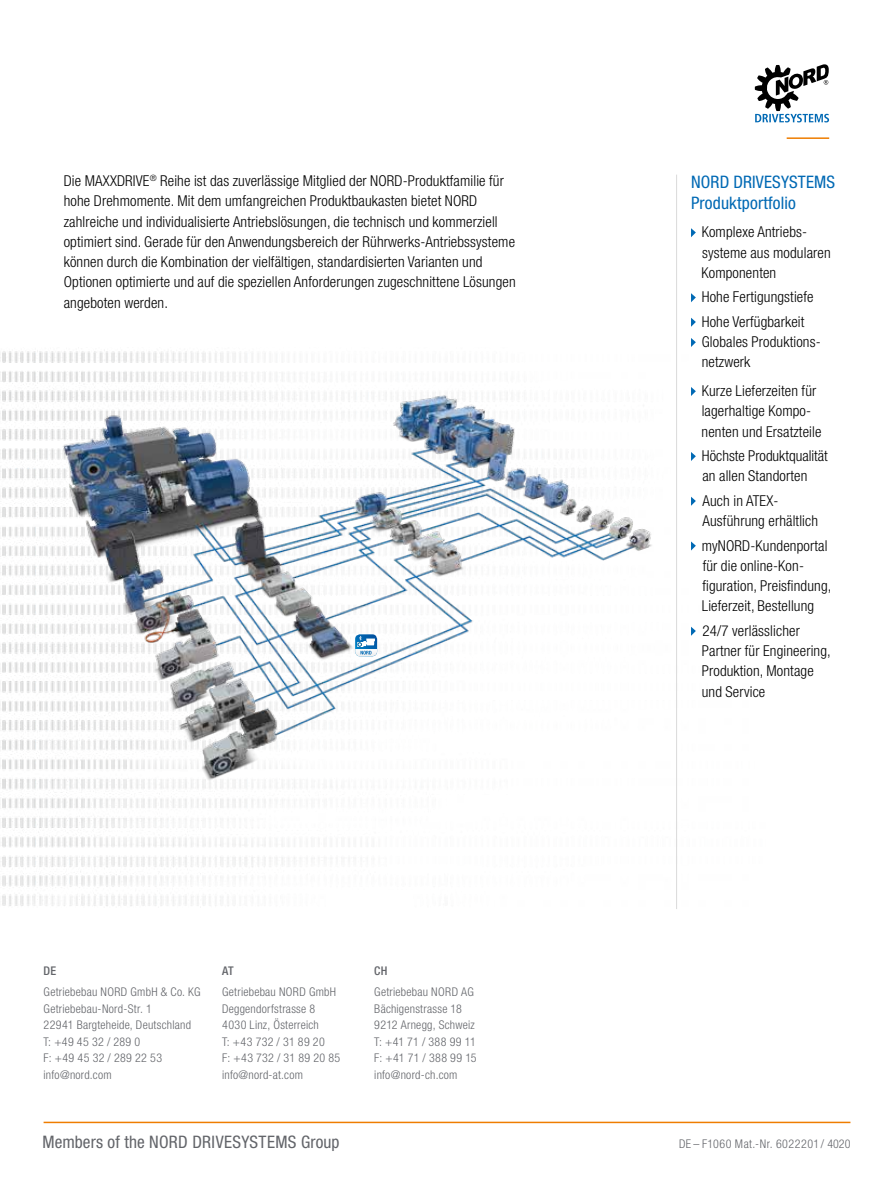
<style>
.page{position:relative;width:893px;height:1188px;background:#fff}
.page>*{position:absolute;margin:0;border:0;box-sizing:border-box;transform-origin:0 0}
.t1{font:condensed 17.25px "Helvetica Neue LT Std";letter-spacing:.015em;color:#63656a}
.t2{font:condensed 17.25px/20.2px "Helvetica Neue LT Std";letter-spacing:.01em;color:#0069b4}
.t3{font:300 condensed 15px/20.2px "Helvetica Neue LT Std";letter-spacing:.01em;color:#000}
.t4{font:300 condensed 12px/16.5px "Helvetica Neue LT Std";letter-spacing:.02em;color:#63656a}
.t5{font:300 condensed 12px "Helvetica Neue LT Std";letter-spacing:.04em;color:#63656a}
.t6{font:500 condensed 12px "Helvetica Neue LT Std";color:#63656a}
</style>
<div class="page">
<img style="left:0;top:350px;width:332px;height:556px">
<hr style="left:787px;top:137px;width:42px;height:2px;background:#ef7d00">
<svg style="left:755px;top:64px;width:74px;height:58px"></svg>
<hr style="left:676px;top:175px;width:1px;height:734px;background:#dadada">
<svg style="left:691px;top:228px;width:5px;height:9px"></svg>
<svg style="left:691px;top:293px;width:5px;height:9px"></svg>
<svg style="left:691px;top:318px;width:5px;height:9px"></svg>
<svg style="left:691px;top:338px;width:5px;height:9px"></svg>
<hr style="left:44px;top:1122px;width:806px;height:1px;background:#ef7d00">
<img style="left:40px;top:369px;width:656px;height:419px">
<p class="t3" style="left:64px;top:171px;width:453px">Die MAXXDRIVE<sup>®</sup> Reihe ist das zuverlässige Mitglied der NORD-Produktfamilie für hohe Drehmomente. Mit dem umfangreichen Produktbaukasten bietet NORD zahlreiche und individualisierte Antriebslösungen, die technisch und kommerziell optimiert sind. Gerade für den Anwendungsbereich der Rührwerks-Antriebssysteme können durch die Kombination der vielfältigen, standardisierten Varianten und Optionen optimierte und auf die speziellen Anforderungen zugeschnittene Lösungen angeboten werden.</p>
<p class="t2" style="left:691px;top:172px;width:146px">NORD DRIVESYSTEMS<br>Produktportfolio</p>
<p class="t3" style="left:701px;top:222px;width:131px">Komplexe Antriebs&shy;systeme aus modularen<br>Komponenten</p>
<p class="t3" style="left:702px;top:285px;width:113px;line-height:24.5px">Hohe Fertigungstiefe<br>Hohe Verfügbarkeit</p>
<p class="t3" style="left:702px;top:331px;width:120px">Globales Produktions&shy;netzwerk</p>
<p class="t3" style="left:702px;top:380px;width:121px">Kurze Lieferzeiten für lagerhaltige Kompo&shy;nenten und Ersatzteile</p>
<p class="t3" style="left:702px;top:445px;width:128px">Höchste Produktqualität an allen Standorten</p>
<p class="t3" style="left:702px;top:490px;width:117px">Auch in ATEX-<br>Ausführung erhältlich</p>
<p class="t3" style="left:702px;top:535px;width:131px">myNORD-Kundenportal für die online-Kon&shy;figuration, Preisfindung,<br>Lieferzeit, Bestellung</p>
<p class="t3" style="left:702px;top:620px;width:130px">24/7 verlässlicher<br>Partner für Engineering,<br>Produktion, Montage und Service</p>
<p class="t6" style="left:44px;top:964px;width:14px">DE</p>
<p class="t4" style="left:44px;top:984px;width:158px">Getriebebau NORD GmbH &amp; Co. KG<br>Getriebebau-Nord-Str. 1<br>22941 Bargteheide, Deutschland<br>T: +49 45 32 / 289 0<br>F: +49 45 32 / 289 22 53 info@nord.com</p>
<p class="t6" style="left:222px;top:964px;width:13px">AT</p>
<p class="t4" style="left:222px;top:984px;width:120px">Getriebebau NORD GmbH<br>Deggendorfstrasse 8<br>4030 Linz, Österreich<br>T: +43 732 / 31 89 20<br>F: +43 732 / 31 89 20 85 info@nord-at.com</p>
<p class="t1" style="left:43px;top:1132px;width:299px">Members of the NORD DRIVESYSTEMS Group</p>
<p class="t6" style="left:374px;top:964px;width:15px">CH</p>
<p class="t4" style="left:374px;top:984px;width:104px">Getriebebau NORD AG<br>Bächigenstrasse 18<br>9212 Arnegg, Schweiz<br>T: +41 71 / 388 99 11<br>F: +41 71 / 388 99 15 info@nord-ch.com</p>
<p class="t5" style="left:679px;top:1137px;width:173px">DE – F1060 Mat.-Nr. 6022201/ 4020</p>
</div>
